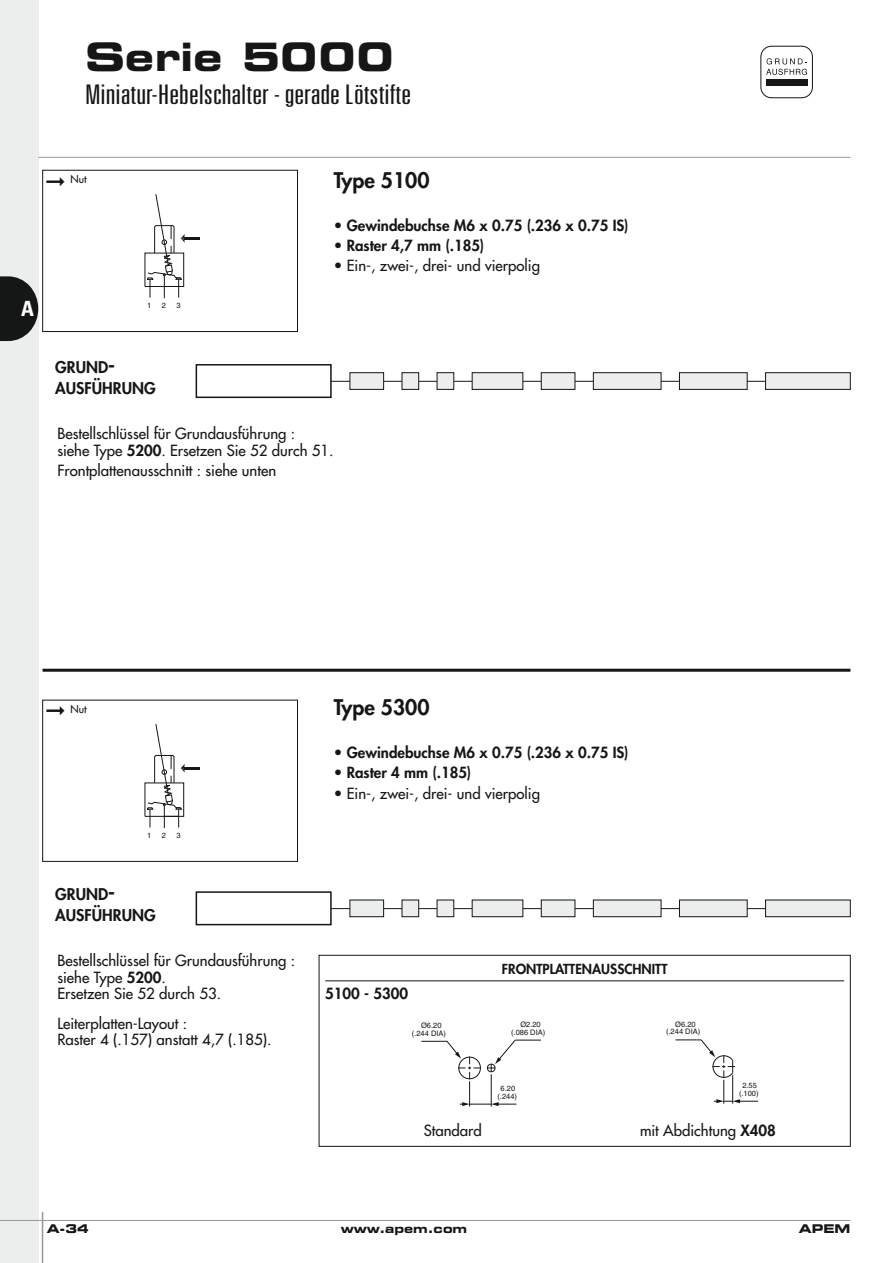
<style>
.page{position:relative;width:893px;height:1263px;background:#fff}
.page>*{position:absolute;margin:0;border:0;box-sizing:border-box;transform-origin:0 0}
.t1{font:700 expanded 39px "Square 721 BT";color:#151616}
.t2{font:300 ultra-condensed 27px "Univers";color:#151616;scale:1.3 1}
.t3{font:800 21px "Futura";color:#151616}
.t4{font:700 condensed 21px "Univers";color:#fff}
.t5{font:800 15.75px/21px "Futura";color:#151616}
.t6{font:15px/16.5px "Futura";color:#151616}
.t7{font:800 15px "Futura";color:#151616}
.t8{font:800 13.5px "Futura";color:#151616}
.t9{font:700 expanded 12px "Square 721 BT";color:#151616}
.t10{font:10.5px "Futura";color:#151616}
.t11{font:7.5px/7.4px "Helvetica";color:#151616}
.s1{font-size:21px}
.s2{font-weight:800}
</style>
<div class="page">
<div style="left:0;top:0;width:38px;height:1263px;background:#eceded"></div>
<hr style="left:0;top:1220px;width:850px;height:1px;background:#989899">
<hr style="left:42px;top:1212px;width:1px;height:51px;background:#989899">
<hr style="left:38px;top:157px;width:812px;height:1px;background:#989899">
<svg style="left:0;top:276px;width:38px;height:65px"></svg>
<svg style="left:319px;top:955px;width:532px;height:192px"></svg>
<hr style="left:43px;top:669px;width:807px;height:3px;background:#151616">
<hr style="left:287px;top:381px;width:551px;height:1px;background:#151616">
<div style="left:196px;top:365px;width:135px;height:32px;background:#fff"></div>
<div style="left:196px;top:364px;width:136px;height:34px;border:2px solid #151616"></div>
<div style="left:350px;top:373px;width:34px;height:16px;background:#eceded"></div>
<div style="left:350px;top:372px;width:34px;height:18px;border:1px solid #151616"></div>
<div style="left:402px;top:373px;width:17px;height:16px;background:#eceded"></div>
<div style="left:402px;top:372px;width:17px;height:18px;border:1px solid #151616"></div>
<div style="left:437px;top:373px;width:17px;height:16px;background:#eceded"></div>
<div style="left:437px;top:372px;width:17px;height:18px;border:1px solid #151616"></div>
<div style="left:679px;top:373px;width:68px;height:16px;background:#eceded"></div>
<div style="left:679px;top:372px;width:68px;height:18px;border:1px solid #151616"></div>
<div style="left:766px;top:373px;width:84px;height:16px;background:#eceded"></div>
<div style="left:765px;top:372px;width:85px;height:18px;border:1px solid #151616"></div>
<div style="left:472px;top:373px;width:51px;height:16px;background:#eceded"></div>
<div style="left:472px;top:372px;width:51px;height:18px;border:1px solid #151616"></div>
<div style="left:541px;top:373px;width:34px;height:16px;background:#eceded"></div>
<div style="left:541px;top:372px;width:34px;height:18px;border:1px solid #151616"></div>
<div style="left:593px;top:373px;width:68px;height:16px;background:#eceded"></div>
<div style="left:593px;top:372px;width:68px;height:18px;border:1px solid #151616"></div>
<hr style="left:287px;top:908px;width:551px;height:1px;background:#151616">
<div style="left:196px;top:892px;width:135px;height:33px;background:#fff"></div>
<div style="left:196px;top:891px;width:136px;height:34px;border:2px solid #151616"></div>
<div style="left:350px;top:900px;width:34px;height:17px;background:#eceded"></div>
<div style="left:350px;top:900px;width:34px;height:17px;border:1px solid #151616"></div>
<div style="left:402px;top:900px;width:17px;height:17px;background:#eceded"></div>
<div style="left:402px;top:900px;width:17px;height:17px;border:1px solid #151616"></div>
<div style="left:437px;top:900px;width:17px;height:17px;background:#eceded"></div>
<div style="left:437px;top:900px;width:17px;height:17px;border:1px solid #151616"></div>
<div style="left:679px;top:900px;width:68px;height:17px;background:#eceded"></div>
<div style="left:679px;top:900px;width:68px;height:17px;border:1px solid #151616"></div>
<div style="left:766px;top:900px;width:84px;height:17px;background:#eceded"></div>
<div style="left:765px;top:900px;width:85px;height:17px;border:1px solid #151616"></div>
<div style="left:472px;top:900px;width:51px;height:17px;background:#eceded"></div>
<div style="left:472px;top:900px;width:51px;height:17px;border:1px solid #151616"></div>
<div style="left:541px;top:900px;width:34px;height:17px;background:#eceded"></div>
<div style="left:541px;top:900px;width:34px;height:17px;border:1px solid #151616"></div>
<div style="left:593px;top:900px;width:68px;height:17px;background:#eceded"></div>
<div style="left:593px;top:900px;width:68px;height:17px;border:1px solid #151616"></div>
<svg style="left:675px;top:1039px;width:83px;height:65px"></svg>
<svg style="left:421px;top:1039px;width:120px;height:67px"></svg>
<div style="left:766px;top:79px;width:41px;height:7px;background:#151616"></div>
<div style="left:761px;top:46px;width:51px;height:52px;border:1px solid #151616;border-radius:11px"></div>
<svg style="left:766px;top:58px;width:41px;height:17px"></svg>
<svg style="left:144px;top:194px;width:56px;height:104px"></svg>
<div style="left:43px;top:170px;width:255px;height:162px;border:1px solid #151616"></div>
<svg style="left:144px;top:724px;width:56px;height:104px"></svg>
<h1 class="t1" style="left:85px;top:43px;width:311px">Serie 5000</h1>
<h2 class="t2" style="left:85px;top:84px;width:252px">Miniatur-Hebelschalter - gerade Lötstifte</h2>
<p class="t10" style="left:46px;top:174px;width:42px">➞ Nut</p>
<h3 class="t4" style="left:21px;top:301px;width:14px">A</h3>
<p class="t11" style="left:147px;top:303px;width:6px">1</p>
<p class="t11" style="left:162px;top:303px;width:6px">2</p>
<p class="t11" style="left:176px;top:303px;width:6px">3</p>
<h3 class="t3" style="left:334px;top:170px;width:97px">Type 5100</h3>
<p class="t7" style="left:334px;top:218px;width:296px">• Gewindebuchse M6 x 0.75 (.236 x 0.75 IS)</p>
<p class="t7" style="left:334px;top:238px;width:152px">• Raster 4,7 mm (.185)</p>
<p class="t6" style="left:334px;top:259px;width:208px">• Ein-, zwei-, drei- und vierpolig</p>
<p class="t5" style="left:55px;top:358px;width:102px">GRUND<span class="s1">-<br></span>AUSFÜHRUNG</p>
<p class="t6" style="left:57px;top:426px;width:278px">Bestellschlüssel für Grundausführung :<br>siehe Type <span class="s2">5200</span>. Ersetzen Sie 52 durch 51.</p>
<p class="t6" style="left:57px;top:464px;width:220px">Frontplattenausschnitt : siehe unten</p>
<p class="t10" style="left:46px;top:704px;width:42px">➞ Nut</p>
<p class="t11" style="left:147px;top:832px;width:6px">1</p>
<p class="t11" style="left:162px;top:832px;width:6px">2</p>
<p class="t11" style="left:176px;top:832px;width:6px">3</p>
<p class="t5" style="left:55px;top:885px;width:102px">GRUND<span class="s1">-<br></span>AUSFÜHRUNG</p>
<p class="t6" style="left:57px;top:954px;width:239px">Bestellschlüssel für Grundausführung : siehe Type <span class="s2">5200</span>.<br>Ersetzen Sie 52 durch 53.</p>
<p class="t6" style="left:57px;top:1016px;width:216px">Leiterplatten-Layout :<br>Raster 4 (.157) anstatt 4,7 (.185).</p>
<h3 class="t3" style="left:334px;top:697px;width:97px">Type 5300</h3>
<p class="t7" style="left:334px;top:746px;width:296px">• Gewindebuchse M6 x 0.75 (.236 x 0.75 IS)</p>
<p class="t7" style="left:334px;top:765px;width:139px">• Raster 4 mm (.185)</p>
<p class="t6" style="left:334px;top:786px;width:208px">• Ein-, zwei-, drei- und vierpolig</p>
<p class="t7" style="left:325px;top:986px;width:84px">5100 - 5300</p>
<p class="t11" style="left:421px;top:1023px;width:22px">Ø6.20</p>
<p class="t11" style="left:412px;top:1030px;width:36px">(.244 DIA)</p>
<p class="t8" style="left:502px;top:963px;width:167px">FRONTPLATTENAUSSCHNITT</p>
<p class="t11" style="left:511px;top:1022px;width:36px;text-indent:9px">Ø2.20 (.086 DIA)</p>
<p class="t11" style="left:666px;top:1021px;width:36px;text-indent:9px">Ø6.20 (.244 DIA)</p>
<p class="t11" style="left:501px;top:1086px;width:16px">6.20</p>
<p class="t11" style="left:497px;top:1093px;width:21px">(.244)</p>
<p class="t11" style="left:742px;top:1083px;width:16px">2.55</p>
<p class="t11" style="left:739px;top:1090px;width:21px">(.100)</p>
<p class="t6" style="left:424px;top:1123px;width:60px">Standard</p>
<p class="t6" style="left:640px;top:1123px;width:137px">mit Abdichtung <span class="s2">X408</span></p>
<p class="t9" style="left:47px;top:1225px;width:44px">A-34</p>
<p class="t9" style="left:341px;top:1225px;width:128px">www.apem.com</p>
<p class="t9" style="left:799px;top:1225px;width:53px">APEM</p>
</div>
